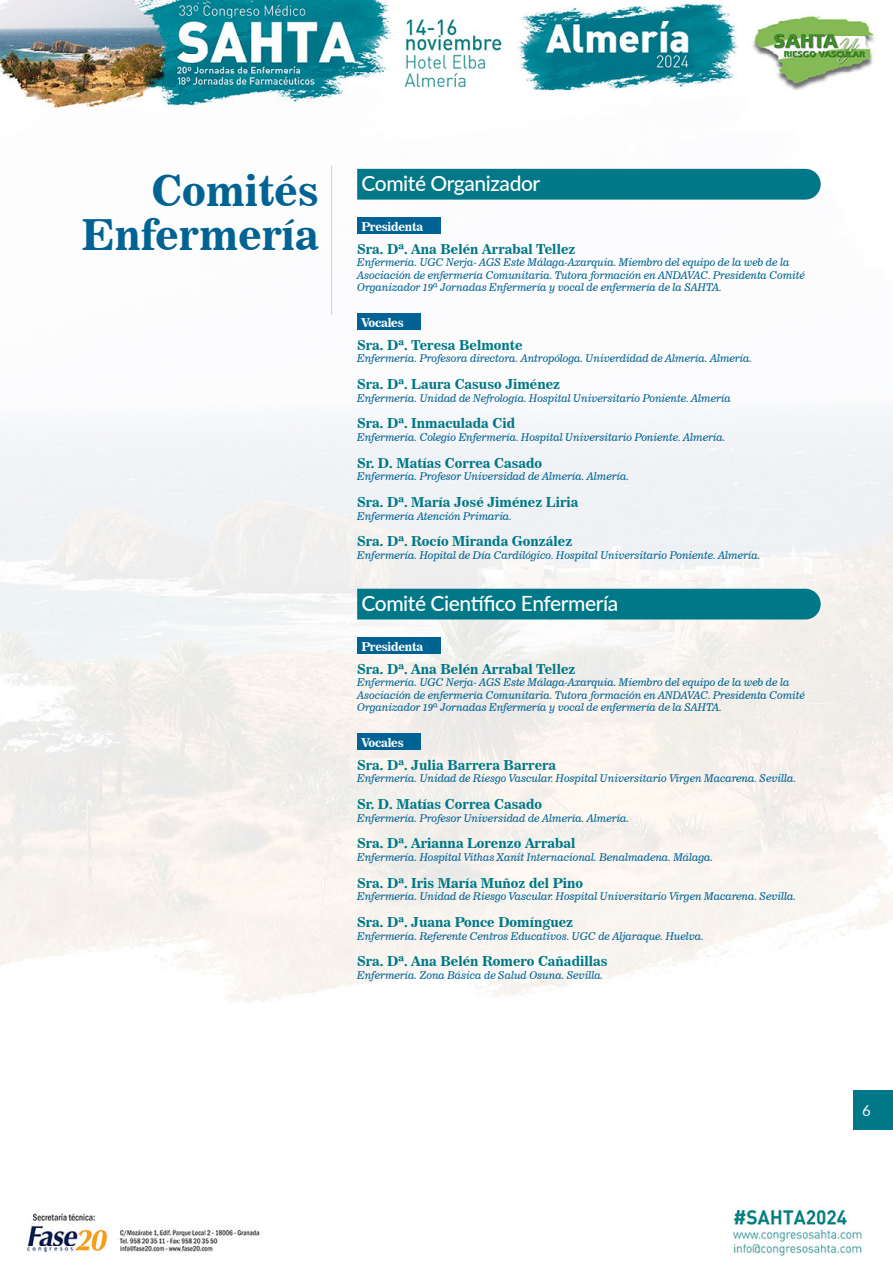
<style>
.page{position:relative;width:893px;height:1263px;background:#fff}
.page>*{position:absolute;margin:0;border:0;box-sizing:border-box;transform-origin:0 0}
.t1{font:42px/43.5px "News 706 BT Bold C";color:#006394;text-align:right}
.t2{font:500 21px "Lato";letter-spacing:-.02em;color:#fff}
.t3{font:15px "Lato";color:#fff}
.t4{font:13.5px "News 706 BT Bold C";color:#007887}
.t5{font:12px "News 706 BT Bold C";letter-spacing:-.02em;color:#fff}
.t6{font:10.5px/12.6px "News 706 BT Italic C";color:#006394}
</style>
<div class="page">
<img style="left:0;top:0;width:893px;height:1256px">
<div style="left:854px;top:1091px;width:39px;height:39px;background:#007887"></div>
<hr style="left:331px;top:166px;width:1px;height:149px;background:#b8ddd5">
<div style="left:357px;top:169px;width:464px;height:31px;background:#007887"></div>
<div style="left:357px;top:218px;width:83px;height:16px;background:#006394"></div>
<div style="left:357px;top:314px;width:64px;height:16px;background:#006394"></div>
<div style="left:357px;top:589px;width:464px;height:30px;background:#007887"></div>
<div style="left:357px;top:638px;width:83px;height:16px;background:#006394"></div>
<div style="left:357px;top:734px;width:64px;height:16px;background:#006394"></div>
<h1 class="t1" style="left:81px;top:169px;width:239px">Comités<br>Enfermería</h1>
<h2 class="t2" style="left:361px;top:168px;width:180px">Comité Organizador</h2>
<p class="t5" style="left:361px;top:220px;width:63px">Presidenta</p>
<p class="t4" style="left:357px;top:241px;width:220px">Sra. Dª. Ana Belén Arrabal Tellez</p>
<p class="t6" style="left:357px;top:256px;width:449px">Enfermería. UGC Nerja- AGS Este Málaga-Axarquia. Miembro del equipo de la web de la<br>Asociación de enfermería Comunitaria. Tutora formación en ANDAVAC. Presidenta Comité<br>Organizador 19ª Jornadas Enfermería y vocal de enfermería de la SAHTA.</p>
<p class="t5" style="left:361px;top:316px;width:44px">Vocales</p>
<p class="t4" style="left:357px;top:337px;width:167px">Sra. Dª. Teresa Belmonte</p>
<p class="t6" style="left:357px;top:352px;width:396px">Enfermería. Profesora directora. Antropóloga. Univerdidad de Almería. Almería.</p>
<p class="t4" style="left:357px;top:376px;width:205px">Sra. Dª. Laura Casuso Jiménez</p>
<p class="t6" style="left:357px;top:392px;width:375px">Enfermería. Unidad de Nefrología. Hospital Universitario Poniente. Almería</p>
<p class="t4" style="left:357px;top:415px;width:159px">Sra. Dª. Inmaculada Cid</p>
<p class="t6" style="left:357px;top:431px;width:370px">Enfermería. Colegio Enfermería. Hospital Universitario Poniente. Almería.</p>
<p class="t4" style="left:357px;top:455px;width:186px">Sr. D. Matías Correa Casado</p>
<p class="t6" style="left:357px;top:470px;width:273px">Enfermería. Profesor Universidad de Almería. Almería.</p>
<p class="t4" style="left:357px;top:494px;width:223px">Sra. Dª. María José Jiménez Liria</p>
<p class="t6" style="left:357px;top:510px;width:156px">Enfermería Atención Primaria.</p>
<p class="t4" style="left:357px;top:533px;width:217px">Sra. Dª. Rocío Miranda González</p>
<p class="t6" style="left:357px;top:549px;width:405px">Enfermería. Hopital de Día Cardilógico. Hospital Universitario Poniente. Almería.</p>
<h2 class="t2" style="left:361px;top:588px;width:258px">Comité Científico Enfermería</h2>
<p class="t5" style="left:361px;top:639px;width:63px">Presidenta</p>
<p class="t4" style="left:357px;top:661px;width:220px">Sra. Dª. Ana Belén Arrabal Tellez</p>
<p class="t6" style="left:357px;top:676px;width:449px">Enfermería. UGC Nerja- AGS Este Málaga-Axarquia. Miembro del equipo de la web de la<br>Asociación de enfermería Comunitaria. Tutora formación en ANDAVAC. Presidenta Comité<br>Organizador 19ª Jornadas Enfermería y vocal de enfermería de la SAHTA.</p>
<p class="t5" style="left:361px;top:735px;width:44px">Vocales</p>
<p class="t4" style="left:357px;top:756px;width:201px">Sra. Dª. Julia Barrera Barrera</p>
<p class="t6" style="left:357px;top:772px;width:440px">Enfermería. Unidad de Riesgo Vascular. Hospital Universitario Virgen Macarena. Sevilla.</p>
<p class="t4" style="left:357px;top:796px;width:186px">Sr. D. Matías Correa Casado</p>
<p class="t6" style="left:357px;top:811px;width:273px">Enfermería. Profesor Universidad de Almería. Almería.</p>
<p class="t4" style="left:357px;top:835px;width:220px">Sra. Dª. Arianna Lorenzo Arrabal</p>
<p class="t6" style="left:357px;top:851px;width:357px">Enfermería. Hospital Vithas Xanit Internacional. Benalmadena. Málaga.</p>
<p class="t4" style="left:357px;top:875px;width:228px">Sra. Dª. Iris María Muñoz del Pino</p>
<p class="t6" style="left:357px;top:890px;width:440px">Enfermería. Unidad de Riesgo Vascular. Hospital Universitario Virgen Macarena. Sevilla.</p>
<p class="t4" style="left:357px;top:914px;width:217px">Sra. Dª. Juana Ponce Domínguez</p>
<p class="t6" style="left:357px;top:929px;width:348px">Enfermería. Referente Centros Educativos. UGC de Aljaraque. Huelva.</p>
<p class="t4" style="left:357px;top:953px;width:252px">Sra. Dª. Ana Belén Romero Cañadillas</p>
<p class="t6" style="left:357px;top:969px;width:247px">Enfermería. Zona Básica de Salud Osuna. Sevilla.</p>
<h3 class="t3" style="left:862px;top:1100px;width:10px">6</h3>
</div>
